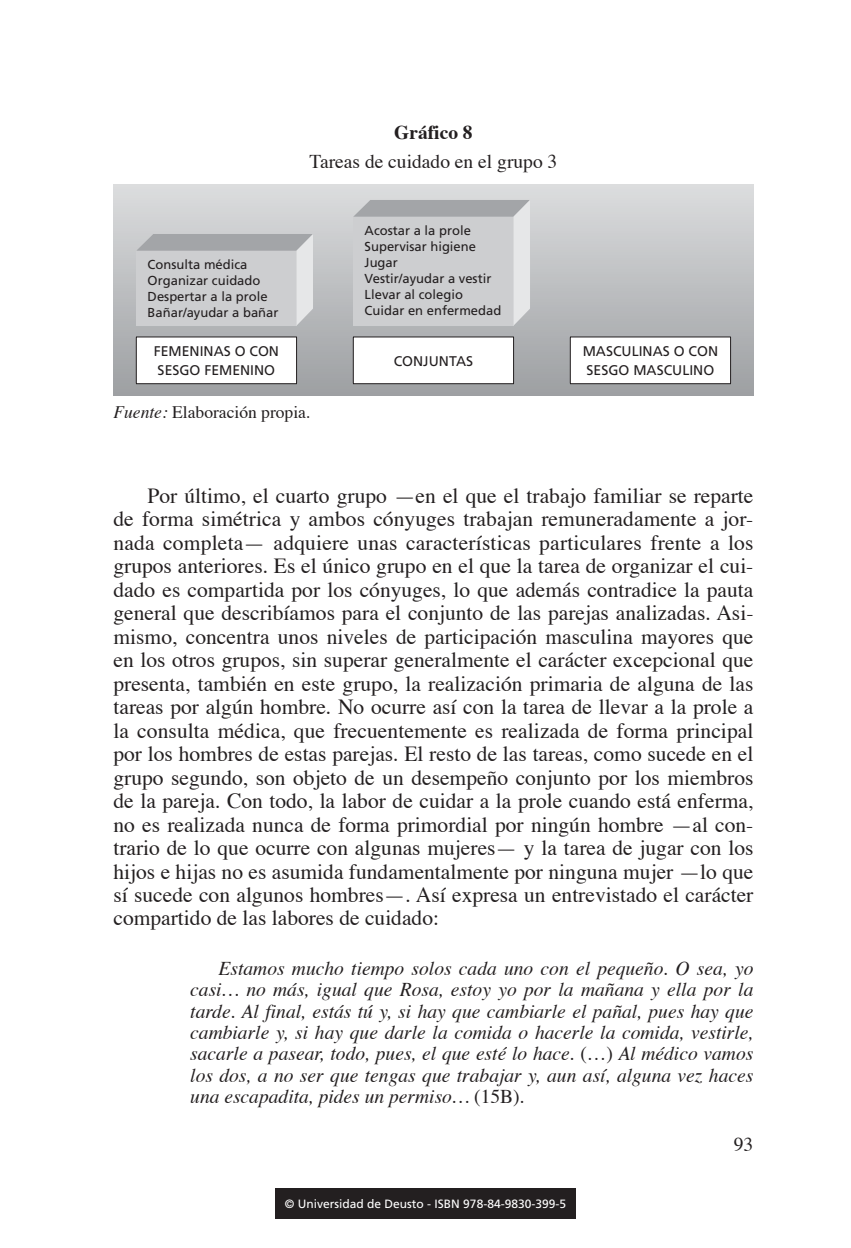
<style>
.page{position:relative;width:851px;height:1248px;background:#fff}
.page>*{position:absolute;margin:0;border:0;box-sizing:border-box;transform-origin:0 0}
.t1{font:21.6px/23.4px "Times";color:#231f20;text-align:justify}
.t2{font:italic 19.6px/21.4px "Times";color:#231f20;text-align:justify}
.t3{font:19.6px "Times";color:#231f20}
.t4{font:700 19.6px "Times";color:#231f20}
.t5{font:17.6px "Times";color:#231f20}
.t6{font:14px/19.2px "Frutiger LT Std";color:#231f20}
.t7{font:13px/16px "Frutiger LT Std";color:#231f20}
.t8{font:12px "Frutiger LT Std";color:#fff}
.s1{font-style:italic}
.s2{font-style:normal}
</style>
<div class="page">
<div style="left:113px;top:185px;width:640px;height:210px;background:linear-gradient(to bottom,#dcdddf,#9d9fa2)"></div>
<svg style="left:137px;top:337px;width:593px;height:46px"></svg>
<hr style="left:136px;top:337px;width:1px;height:46px;background:#231f20">
<hr style="left:730px;top:337px;width:1px;height:46px;background:#231f20">
<hr style="left:136px;top:383px;width:161px;height:1px;background:#231f20">
<hr style="left:353px;top:383px;width:161px;height:1px;background:#231f20">
<hr style="left:570px;top:383px;width:160px;height:1px;background:#231f20">
<hr style="left:296px;top:337px;width:1px;height:46px;background:#231f20">
<hr style="left:353px;top:337px;width:1px;height:46px;background:#231f20">
<hr style="left:513px;top:337px;width:1px;height:46px;background:#231f20">
<hr style="left:570px;top:337px;width:1px;height:46px;background:#231f20">
<hr style="left:136px;top:336px;width:161px;height:1px;background:#231f20">
<hr style="left:353px;top:336px;width:161px;height:1px;background:#231f20">
<hr style="left:570px;top:336px;width:160px;height:1px;background:#231f20">
<svg style="left:136px;top:234px;width:177px;height:91px;background:#c7c8ca"></svg>
<svg style="left:353px;top:200px;width:177px;height:125px;background:#c9cacd"></svg>
<div style="left:275px;top:1188px;width:300px;height:30px;background:#231f20"></div>
<p class="t7" style="left:148px;top:257px;width:132px">Consulta médica<br>Organizar cuidado<br>Despertar a la prole<br>Bañar/ayudar a bañar</p>
<p class="t4" style="left:394px;top:125px;width:80px">Gráfico 8</p>
<p class="t3" style="left:309px;top:153px;width:249px">Tareas de cuidado en el grupo 3</p>
<p class="t7" style="left:364px;top:223px;width:138px">Acostar a la prole<br>Supervisar higiene<br>Jugar<br>Vestir/ayudar a vestir<br>Llevar al colegio<br>Cuidar en enfermedad</p>
<p class="t6" style="left:154px;top:342px;width:127px">FEMENINAS O CON<br>SESGO FEMENINO</p>
<p class="t6" style="left:393px;top:352px;width:81px">CONJUNTAS</p>
<p class="t6" style="left:582px;top:342px;width:137px">MASCULINAS O CON<br>SESGO MASCULINO</p>
<p class="t5" style="left:113px;top:404px;width:198px"><span class="s1">Fuente:</span> Elaboración propia.</p>
<p class="t1" style="left:113px;top:485px;width:641px;text-indent:34px">Por último, el cuarto grupo —en el que el trabajo familiar se reparte de forma simétrica y ambos cónyuges trabajan remuneradamente a jor&shy;nada completa— adquiere unas características particulares frente a los grupos anteriores. Es el único grupo en el que la tarea de organizar el cui&shy;dado es compartida por los cónyuges, lo que además contradice la pauta general que describíamos para el conjunto de las parejas analizadas. Asi&shy;mismo, concentra unos niveles de participación masculina mayores que en los otros grupos, sin superar generalmente el carácter excepcional que presenta, también en este grupo, la realización primaria de alguna de las tareas por algún hombre. No ocurre así con la tarea de llevar a la prole a la consulta médica, que frecuentemente es realizada de forma principal por los hombres de estas parejas. El resto de las tareas, como sucede en el grupo segundo, son objeto de un desempeño conjunto por los miembros de la pareja. Con todo, la labor de cuidar a la prole cuando está enferma, no es realizada nunca de forma primordial por ningún hombre —al con&shy;trario de lo que ocurre con algunas mujeres— y la tarea de jugar con los hijos e hijas no es asumida fundamentalmente por ninguna mujer —lo que sí sucede con algunos hombres—. Así expresa un entrevistado el carácter compartido de las labores de cuidado:</p>
<p class="t2" style="left:190px;top:959px;width:564px;text-indent:28px">Estamos mucho tiempo solos cada uno con el pequeño. O sea, yo casi… no más, igual que Rosa, estoy yo por la mañana y ella por la tarde. Al final, estás tú y, si hay que cambiarle el pañal, pues hay que cambiarle y, si hay que darle la comida o hacerle la comida, vestirle, sacarle a pasear, todo, pues, el que esté lo hace. <span class="s2">(…)</span> Al médico vamos los dos, a no ser que tengas que trabajar y, aun así, alguna vez haces una escapadita, pides un permiso… <span class="s2">(15B)</span>.</p>
<p class="t8" style="left:285px;top:1198px;width:283px">© Universidad de Deusto - ISBN 978-84-9830-399-5</p>
<p class="t3" style="left:733px;top:1135px;width:21px">93</p>
</div>
